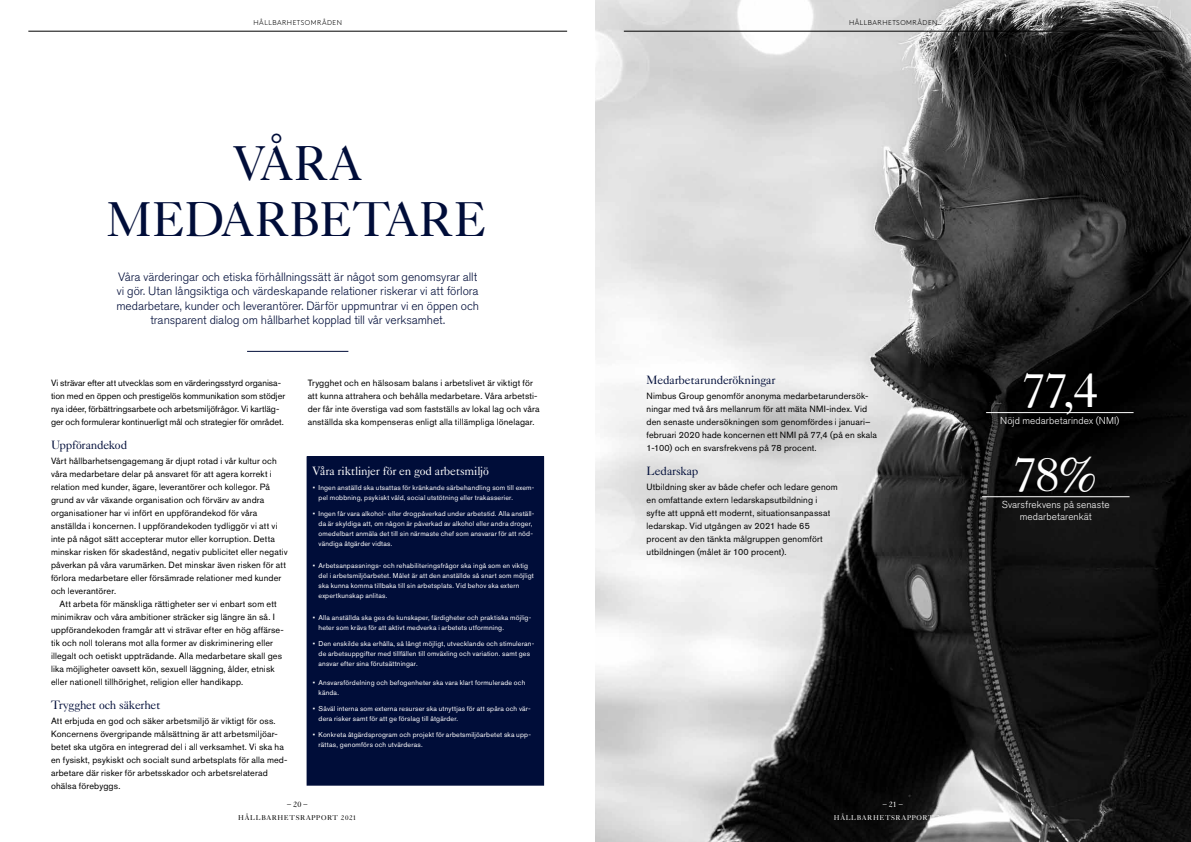
<style>
.page{position:relative;width:1191px;height:842px;background:#fff}
.page>*{position:absolute;margin:0;border:0;box-sizing:border-box;transform-origin:0 0}
.t1{font:49px/56px "Caslon 540 LT Std";letter-spacing:-.03em;color:#000d39;text-align:center}
.t2{font:49px "Caslon 540 LT Std";color:#fff}
.t3{font:300 12px/14px "Akzidenz Grotesk BE";letter-spacing:-.005em;color:#000d39;text-align:center}
.t4{font:12px "Caslon 540 BT";letter-spacing:-.01em;color:#000d39}
.t5{font:12px "Caslon 540 BT";letter-spacing:-.01em;color:#fff}
.t6{font:300 10px "Akzidenz Grotesk BE";letter-spacing:.005em;color:#fff}
.t7{font:9px/13px "Akzidenz Grotesk BE";letter-spacing:.015em;color:#000}
.t8{font:9px/13px "Akzidenz Grotesk BE";letter-spacing:-.005em;color:#000}
.t9{font:8px "Caslon 540 LT Std";color:#000}
.t10{font:8px "Caslon 540 LT Std";color:#fff}
.t11{font:7px/10px "Akzidenz Grotesk BE";letter-spacing:.025em;color:#fff}
.t12{font:300 7px "Brown Std";letter-spacing:.07em;color:#000}
.t13{font:7px "Caslon 540 LT Std";letter-spacing:.085em;color:#000}
.t14{font:7px "Caslon 540 LT Std";letter-spacing:.085em;color:#fff}
</style>
<div class="page">
<hr style="left:28px;top:31px;width:539px;height:1px;background:#000">
<img style="left:595px;top:0;width:596px;height:842px">
<hr style="left:624px;top:31px;width:538px;height:1px;background:#000">
<hr style="left:247px;top:351px;width:101px;height:1px;background:#000d39">
<div style="left:307px;top:457px;width:236px;height:328px;background:#000d39"></div>
<div style="left:307px;top:457px;width:237px;height:328px;border:1px solid #000d39"></div>
<hr style="left:986px;top:412px;width:147px;height:1px;background:#fff">
<hr style="left:982px;top:496px;width:147px;height:1px;background:#fff">
<p class="t12" style="left:253px;top:19px;width:90px">HÅLLBARHETSOMRÅDEN</p>
<p class="t12" style="left:849px;top:19px;width:90px">HÅLLBARHETSOMRÅDEN</p>
<h1 class="t1" style="left:106px;top:135px;width:383px">VÅRA<br>MEDARBETARE</h1>
<p class="t3" style="left:116px;top:271px;width:364px">Våra värderingar och etiska förhållningssätt är något som genomsyrar allt vi gör. Utan långsiktiga och värdeskapande relationer riskerar vi att förlora medarbetare, kunder och leverantörer. Därför uppmuntrar vi en öppen och transparent dialog om hållbarhet kopplad till vår verksamhet.</p>
<p class="t8" style="left:51px;top:376px;width:236px">Vi strävar efter att utvecklas som en värderingsstyrd organisa&shy;tion med en öppen och prestigelös kommunikation som stödjer nya idéer, förbättringsarbete och arbetsmiljöfrågor. Vi kartläg&shy;ger och formulerar kontinuerligt mål och strategier för området.</p>
<h2 class="t4" style="left:51px;top:437px;width:78px">Uppförandekod</h2>
<p class="t7" style="left:51px;top:454px;width:238px">Vårt hållbarhetsengagemang är djupt rotad i vår kultur och våra medarbetare delar på ansvaret för att agera korrekt i relation med kunder, ägare, leverantörer och kollegor. På grund av vår växande organisation och förvärv av andra organisationer har vi infört en uppförandekod för våra anställda i koncernen. I uppförandekoden tydliggör vi att vi inte på något sätt accepterar mutor eller korruption. Detta minskar risken för skadestånd, negativ publicitet eller negativ påverkan på våra varumärken. Det minskar även risken för att förlora medarbetare eller försämrade relationer med kunder och leverantörer.</p>
<p class="t7" style="left:51px;top:597px;width:234px;text-indent:9px">Att arbeta för mänskliga rättigheter ser vi enbart som ett minimikrav och våra ambitioner sträcker sig längre än så. I uppförandekoden framgår att vi strävar efter en hög affärse&shy;tik och noll tolerans mot alla former av diskriminering eller illegalt och oetiskt uppträdande. Alla medarbetare skall ges lika möjligheter oavsett kön, sexuell läggning, ålder, etnisk eller nationell tillhörighet, religion eller handikapp.</p>
<h2 class="t4" style="left:51px;top:697px;width:111px">Trygghet och säkerhet</h2>
<p class="t7" style="left:51px;top:714px;width:238px">Att erbjuda en god och säker arbetsmiljö är viktigt för oss.<br>Koncernens övergripande målsättning är att arbetsmiljöar&shy;betet ska utgöra en integrerad del i all verksamhet. Vi ska ha en fysiskt, psykiskt och socialt sund arbetsplats för alla med&shy;arbetare där risker för arbetsskador och arbetsrelaterad ohälsa förebyggs.</p>
<p class="t7" style="left:308px;top:376px;width:233px">Trygghet och en hälsosam balans i arbetslivet är viktigt för att kunna attrahera och behålla medarbetare. Våra arbetsti&shy;der får inte överstiga vad som fastställs av lokal lag och våra anställda ska kompenseras enligt alla tillämpliga lönelagar.</p>
<h2 class="t5" style="left:313px;top:463px;width:177px">Våra riktlinjer för en god arbetsmiljö</h2>
<p class="t11" style="left:318px;top:482px;width:217px;text-indent:-6px">• Ingen anställd ska utsattas för kränkande särbehandling som till exem&shy;pel mobbning, psykiskt våld, social utstötning eller trakasserier.</p>
<p class="t11" style="left:318px;top:508px;width:217px;text-indent:-6px">• Ingen får vara alkohol- eller drogpåverkad under arbetstid. Alla anställ&shy;da är skyldiga att, om någon är påverkad av alkohol eller andra droger, omedelbart anmäla det till sin närmaste chef som ansvarar för att nöd&shy;vändiga åtgärder vidtas.</p>
<p class="t11" style="left:318px;top:560px;width:217px;text-indent:-6px">• Arbetsanpassnings- och rehabiliteringsfrågor ska ingå som en viktig del i arbetsmiljöarbetet. Målet är att den anställde så snart som möjligt ska kunna komma tillbaka till sin arbetsplats. Vid behov ska extern expertkunskap anlitas.</p>
<p class="t11" style="left:318px;top:612px;width:214px;text-indent:-6px">• Alla anställda ska ges de kunskaper, färdigheter och praktiska möjlig&shy;heter som krävs för att aktivt medverka i arbetets utformning.</p>
<p class="t11" style="left:318px;top:638px;width:217px;text-indent:-6px">• Den enskilde ska erhålla, så långt möjligt, utvecklande och stimuleran&shy;de arbetsuppgifter med tillfällen till omväxling och variation. samt ges ansvar efter sina förutsättningar.</p>
<p class="t11" style="left:318px;top:677px;width:208px;text-indent:-6px">• Ansvarsfördelning och befogenheter ska vara klart formulerade och kända.</p>
<p class="t11" style="left:318px;top:703px;width:214px;text-indent:-6px">• Såväl interna som externa resurser ska utnyttjas för att spåra och vär&shy;dera risker samt för att ge förslag till åtgärder.</p>
<p class="t11" style="left:318px;top:729px;width:214px;text-indent:-6px">• Konkreta åtgärdsprogram och projekt för arbetsmiljöarbetet ska upp&shy;rättas, genomförs och utvärderas.</p>
<p class="t9" style="left:287px;top:799px;width:22px">– 20 –</p>
<p class="t13" style="left:238px;top:814px;width:120px">HÅLLBARHETSRAPPORT 2021</p>
<h2 class="t4" style="left:646px;top:372px;width:130px">Medarbetarunderökningar</h2>
<p class="t7" style="left:646px;top:389px;width:232px">Nimbus Group genomför anonyma medarbetarundersök&shy;ningar med två års mellanrum för att mäta NMI-index. Vid den senaste undersökningen som genomfördes i januari– februari 2020 hade koncernen ett NMI på 77,4 (på en skala 1-100) och en svarsfrekvens på 78 procent.</p>
<h2 class="t4" style="left:646px;top:463px;width:53px">Ledarskap</h2>
<p class="t7" style="left:646px;top:480px;width:193px">Utbildning sker av både chefer och ledare genom en omfattande extern ledarskapsutbildning i syfte att uppnå ett modernt, situationsanpassat ledarskap. Vid utgången av 2021 hade 65 procent av den tänkta målgruppen genomfört utbildningen (målet är 100 procent).</p>
<p class="t10" style="left:883px;top:799px;width:21px">– 21 –</p>
<p class="t14" style="left:833px;top:814px;width:120px">HÅLLBARHETSRAPPORT 2021</p>
<h1 class="t2" style="left:1021px;top:360px;width:78px">77,4</h1>
<p class="t6" style="left:1000px;top:415px;width:121px">Nöjd medarbetarindex (NMI)</p>
<h1 class="t2" style="left:1012px;top:444px;width:87px">78%</h1>
<p class="t6" style="left:1020px;top:511px;width:73px">medarbetarenkät</p>
<p class="t6" style="left:1002px;top:499px;width:109px">Svarsfrekvens på senaste</p>
</div>
